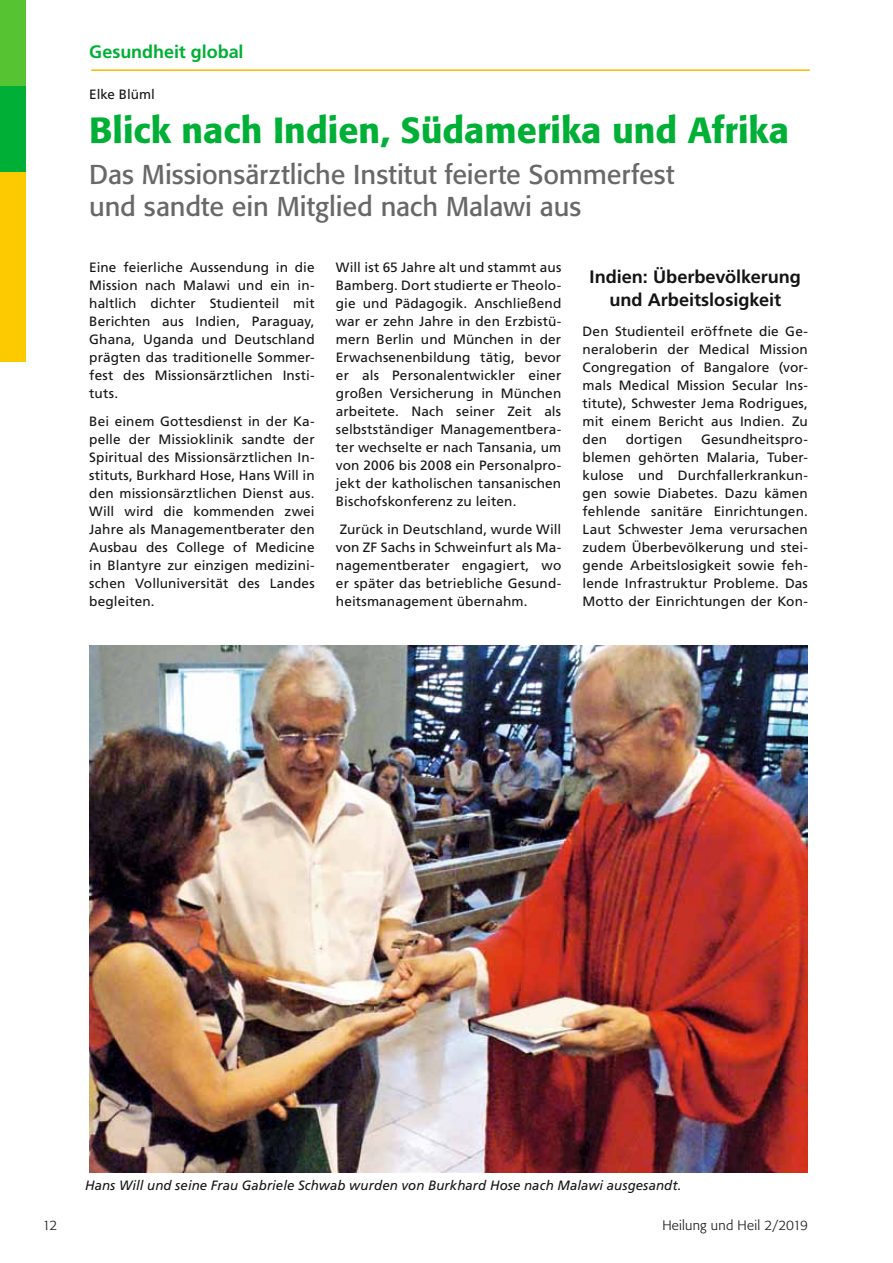
<style>
.page{position:relative;width:893px;height:1263px;background:#fff}
.page>*{position:absolute;margin:0;border:0;box-sizing:border-box;transform-origin:0 0}
.t1{font:500 36px "Formata BQ";color:#00b036}
.t2{font:27px/32.2px "Formata BQ";color:#686867}
.t3{font:700 18px/22.5px "Frutiger LT";color:#141414;text-align:center}
.t4{font:700 18px "Frutiger LT";letter-spacing:-.005em;color:#00b036}
.t5{font:13.5px/18px "Frutiger LT";letter-spacing:.01em;color:#141414;text-align:justify}
.t6{font:italic 13.5px "Frutiger LT";letter-spacing:.005em;color:#141414}
.t7{font:300 13.5px "Formata BQ";letter-spacing:.015em;color:#141414}
</style>
<div class="page">
<div style="left:0;top:172px;width:26px;height:189px;background:#fdc900"></div>
<div style="left:0;top:0;width:26px;height:87px;background:#56c333"></div>
<div style="left:0;top:87px;width:26px;height:85px;background:#00b036"></div>
<hr style="left:91px;top:69px;width:719px;height:2px;background:#fbb900">
<img style="left:89px;top:645px;width:719px;height:527px">
<h3 class="t4" style="left:89px;top:41px;width:156px">Gesundheit global</h3>
<p class="t5" style="left:89px;top:86px;width:67px">Elke Blüml</p>
<h1 class="t1" style="left:89px;top:108px;width:701px">Blick nach Indien, Südamerika und Afrika</h1>
<h2 class="t2" style="left:89px;top:158px;width:587px">Das Missionsärztliche Institut feierte Sommerfest und sandte ein Mitglied nach Malawi aus</h2>
<p class="t5" style="left:89px;top:258px;width:227px">Eine feierliche Aussendung in die Mission nach Malawi und ein in&shy;haltlich dichter Studienteil mit Berichten aus Indien, Paraguay, Ghana, Uganda und Deutschland prägten das traditionelle Sommer&shy;fest des Missionsärztlichen Insti&shy;tuts.</p>
<p class="t5" style="left:89px;top:413px;width:227px">Bei einem Gottesdienst in der Ka&shy;pelle der Missioklinik sandte der Spiritual des Missionsärztlichen In&shy;stituts, Burkhard Hose, Hans Will in den missionsärztlichen Dienst aus.<br>Will wird die kommenden zwei Jahre als Managementberater den Ausbau des College of Medicine in Blantyre zur einzigen medizini&shy;schen Volluniversität des Landes begleiten.</p>
<p class="t5" style="left:336px;top:258px;width:227px">Will ist 65 Jahre alt und stammt aus Bamberg. Dort studierte er Theolo&shy;gie und Pädagogik. Anschließend war er zehn Jahre in den Erzbistü&shy;mern Berlin und München in der Erwachsenenbildung tätig, bevor er als Personalentwickler einer großen Versicherung in München arbeitete. Nach seiner Zeit als selbstständiger Managementbera&shy;ter wechselte er nach Tansania, um von 2006 bis 2008 ein Personalpro&shy;jekt der katholischen tansanischen Bischofskonferenz zu leiten.</p>
<p class="t5" style="left:336px;top:521px;width:227px">Zurück in Deutschland, wurde Will von ZF Sachs in Schweinfurt als Ma&shy;nagementberater engagiert, wo er später das betriebliche Gesund&shy;heitsmanagement übernahm.</p>
<h3 class="t3" style="left:590px;top:266px;width:213px">Indien: Überbevölkerung und Arbeitslosigkeit</h3>
<p class="t5" style="left:583px;top:323px;width:227px">Den Studienteil eröffnete die Ge&shy;neraloberin der Medical Mission Congregation of Bangalore (vor&shy;mals Medical Mission Secular Ins&shy;titute), Schwester Jema Rodrigues, mit einem Bericht aus Indien. Zu den</p>
<p class="t5" style="left:583px;top:431px;width:227px;text-indent:118px">Gesundheitspro&shy;blemen gehörten Malaria, Tuber&shy;kulose und Durchfallerkrankun&shy;gen sowie Diabetes. Dazu kämen fehlende sanitäre Einrichtungen.<br>Laut Schwester Jema verursachen zudem Überbevölkerung und stei&shy;gende Arbeitslosigkeit sowie feh&shy;lende Infrastruktur Probleme. Das Motto der Einrichtungen der Kon-</p>
<p class="t5" style="left:626px;top:431px;width:58px">dortigen</p>
<p class="t6" style="left:85px;top:1177px;width:598px">Hans Will und seine Frau Gabriele Schwab wurden von Burkhard Hose nach Malawi ausgesandt.</p>
<p class="t7" style="left:43px;top:1218px;width:16px">12</p>
<p class="t7" style="left:662px;top:1218px;width:147px">Heilung und Heil 2/2019</p>
</div>
